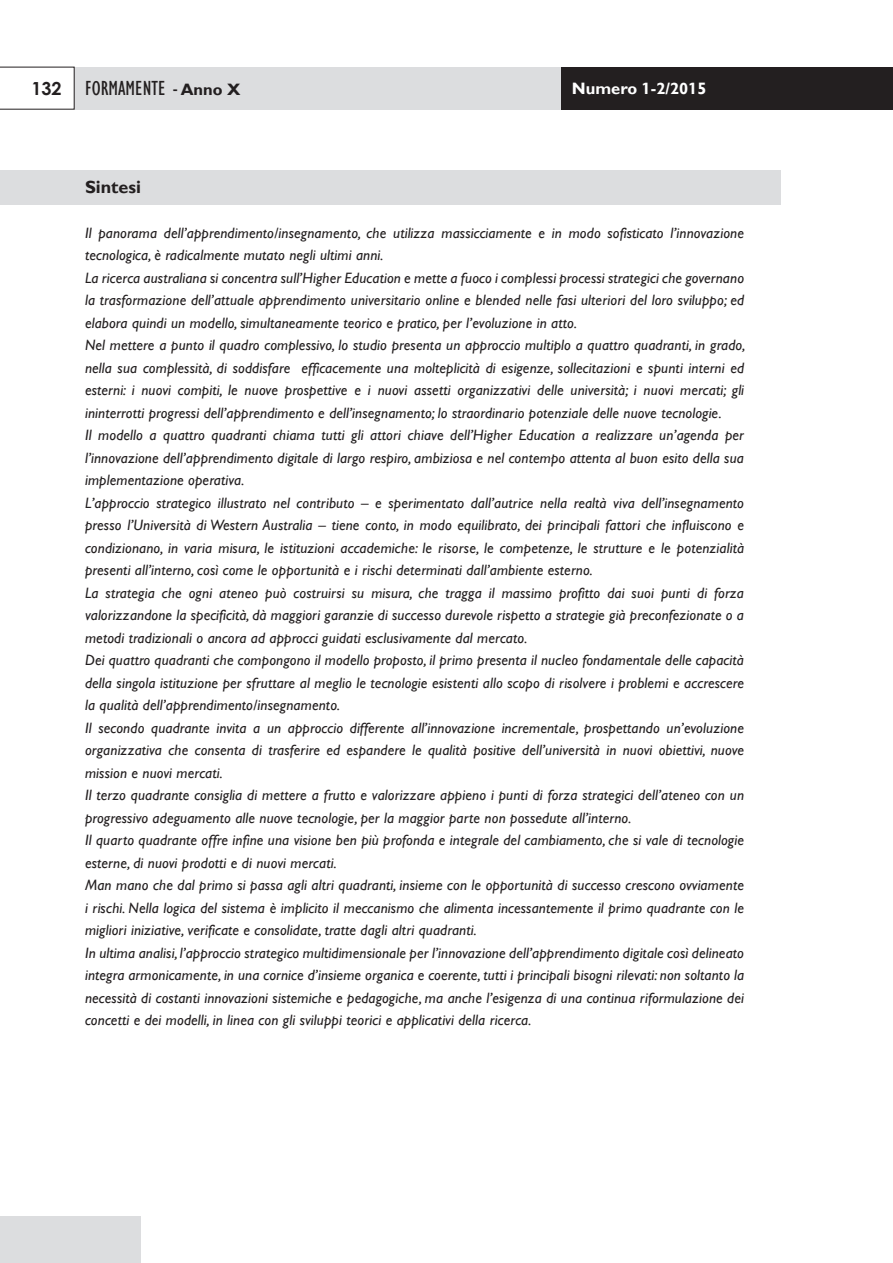
<style>
.page{position:relative;width:893px;height:1263px;background:#fff}
.page>*{position:absolute;margin:0;border:0;box-sizing:border-box;transform-origin:0 0}
.t1{font:condensed 21px "forma";color:#231f20}
.Titolo_Sintesi{font:700 18px "forma";color:#231f20}
.t2{font:700 16.5px "forma";color:#fff}
.Sintesi{font:italic 15px/22.5px "forma";letter-spacing:.01em;color:#231f20;text-align:justify}
.s1{font-family:"Century Gothic";font-weight:700;font-stretch:normal;font-size:18px}
.s2{font-weight:700;font-stretch:normal;font-size:16.5px}
</style>
<div class="page">
<div style="left:74px;top:67px;width:487px;height:42px;background:#dcdddf"></div>
<div style="left:561px;top:67px;width:332px;height:42px;background:#231f20"></div>
<svg style="left:0;top:67px;width:74px;height:42px"></svg>
<div style="left:0;top:1217px;width:140px;height:46px;background:#dcdddf"></div>
<div style="left:0;top:170px;width:780px;height:34px;background:#dcdddf"></div>
<h1 class="t1" style="left:31px;top:76px;width:211px"><span class="s1">132</span> FORMAMENTE - <span class="s2">Anno X</span></h1>
<p class="t2" style="left:572px;top:78px;width:136px">Numero 1-2/2015</p>
<p class="Titolo_Sintesi" style="left:85px;top:176px;width:58px">Sintesi</p>
<p class="Sintesi" style="left:85px;top:221px;width:660px">Il panorama dell’apprendimento/insegnamento, che utilizza massicciamente e in modo sofisticato l’innovazione tecnologica, è radicalmente mutato negli ultimi anni.</p>
<p class="Sintesi" style="left:85px;top:266px;width:660px">La ricerca australiana si concentra sull’Higher Education e mette a fuoco i complessi processi strategici che governano la trasformazione dell’attuale apprendimento universitario online e blended nelle fasi ulteriori del loro sviluppo; ed elabora quindi un modello, simultaneamente teorico e pratico, per l’evoluzione in atto.</p>
<p class="Sintesi" style="left:85px;top:334px;width:662px">Nel mettere a punto il quadro complessivo, lo studio presenta un approccio multiplo a quattro quadranti, in grado, nella sua complessità, di soddisfare efficacemente una molteplicità di esigenze, sollecitazioni e spunti interni ed esterni: i nuovi compiti, le nuove prospettive e i nuovi assetti organizzativi delle università; i nuovi mercati; gli ininterrotti progressi dell’apprendimento e dell’insegnamento; lo straordinario potenziale delle nuove tecnologie.</p>
<p class="Sintesi" style="left:85px;top:424px;width:660px">Il modello a quattro quadranti chiama tutti gli attori chiave dell’Higher Education a realizzare un’agenda per l’innovazione dell’apprendimento digitale di largo respiro, ambiziosa e nel contempo attenta al buon esito della sua implementazione operativa.</p>
<p class="Sintesi" style="left:85px;top:491px;width:661px">L’approccio strategico illustrato nel contributo – e sperimentato dall’autrice nella realtà viva dell’insegnamento presso l’Università di Western Australia – tiene conto, in modo equilibrato, dei principali fattori che influiscono e condizionano, in varia misura, le istituzioni accademiche: le risorse, le competenze, le strutture e le potenzialità presenti all’interno, così come le opportunità e i rischi determinati dall’ambiente esterno.</p>
<p class="Sintesi" style="left:85px;top:581px;width:660px">La strategia che ogni ateneo può costruirsi su misura, che tragga il massimo profitto dai suoi punti di forza valorizzandone la specificità, dà maggiori garanzie di successo durevole rispetto a strategie già preconfezionate o a metodi tradizionali o ancora ad approcci guidati esclusivamente dal mercato.</p>
<p class="Sintesi" style="left:85px;top:649px;width:661px">Dei quattro quadranti che compongono il modello proposto, il primo presenta il nucleo fondamentale delle capacità della singola istituzione per sfruttare al meglio le tecnologie esistenti allo scopo di risolvere i problemi e accrescere la qualità dell’apprendimento/insegnamento.</p>
<p class="Sintesi" style="left:85px;top:716px;width:660px">Il secondo quadrante invita a un approccio differente all’innovazione incrementale, prospettando un’evoluzione organizzativa che consenta di trasferire ed espandere le qualità positive dell’università in nuovi obiettivi, nuove mission e nuovi mercati.</p>
<p class="Sintesi" style="left:85px;top:784px;width:660px">Il terzo quadrante consiglia di mettere a frutto e valorizzare appieno i punti di forza strategici dell’ateneo con un progressivo adeguamento alle nuove tecnologie, per la maggior parte non possedute all’interno.</p>
<p class="Sintesi" style="left:85px;top:829px;width:660px">Il quarto quadrante offre infine una visione ben più profonda e integrale del cambiamento, che si vale di tecnologie esterne, di nuovi prodotti e di nuovi mercati.</p>
<p class="Sintesi" style="left:85px;top:874px;width:660px">Man mano che dal primo si passa agli altri quadranti, insieme con le opportunità di successo crescono ovviamente i rischi. Nella logica del sistema è implicito il meccanismo che alimenta incessantemente il primo quadrante con le migliori iniziative, verificate e consolidate, tratte dagli altri quadranti.</p>
<p class="Sintesi" style="left:85px;top:941px;width:660px">In ultima analisi, l’approccio strategico multidimensionale per l’innovazione dell’apprendimento digitale così delineato integra armonicamente, in una cornice d’insieme organica e coerente, tutti i principali bisogni rilevati: non soltanto la necessità di costanti innovazioni sistemiche e pedagogiche, ma anche l’esigenza di una continua riformulazione dei concetti e dei modelli, in linea con gli sviluppi teorici e applicativi della ricerca.</p>
</div>
